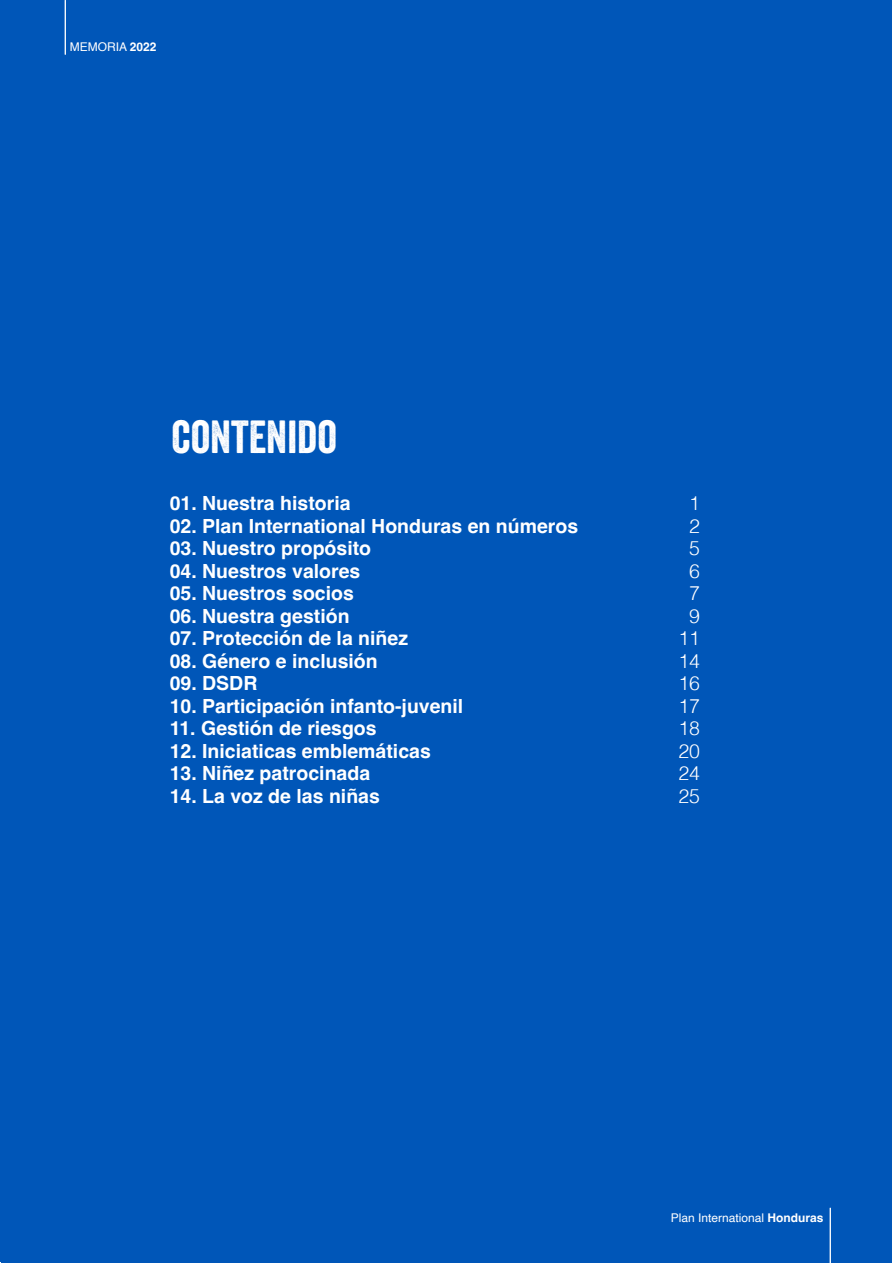
<style>
.page{position:relative;width:893px;height:1263px;background:#0056b8}
.page>*{position:absolute;margin:0;border:0;box-sizing:border-box;transform-origin:0 0}
.t1{font:45px "Veneer";color:#fff}
.t2{font:700 19.5px "Helvetica";color:#fff}
.t3{font:300 19.5px/22.5px "Helvetica";color:#fff;text-align:center}
.t4{font:12px "Helvetica";color:#fff}
.s1{font-weight:700}
</style>
<div class="page">
<hr style="left:65px;top:0;width:1px;height:55px;background:#fff">
<hr style="left:830px;top:1208px;width:1px;height:55px;background:#fff">
<img style="left:892px;top:0;width:1px;height:1263px">
<p class="t4" style="left:70px;top:42px;width:88px">MEMORIA <span class="s1">2022</span></p>
<h1 class="t1" style="left:172px;top:411px;width:166px">CONTENIDO</h1>
<p class="t2" style="left:170px;top:495px;width:182px">01. Nuestra historia</p>
<p class="t2" style="left:170px;top:518px;width:410px">02. Plan International Honduras en números</p>
<p class="t2" style="left:170px;top:540px;width:203px">03. Nuestro propósito</p>
<p class="t2" style="left:170px;top:563px;width:192px">04. Nuestros valores</p>
<p class="t2" style="left:170px;top:585px;width:186px">05. Nuestros socios</p>
<p class="t2" style="left:170px;top:608px;width:181px">06. Nuestra gestión</p>
<p class="t2" style="left:170px;top:630px;width:240px">07. Protección de la niñez</p>
<p class="t2" style="left:170px;top:653px;width:210px">08. Género e inclusión</p>
<p class="t2" style="left:170px;top:675px;width:89px">09. DSDR</p>
<p class="t2" style="left:170px;top:698px;width:295px">10. Participación infanto-juvenil</p>
<p class="t2" style="left:170px;top:720px;width:209px">11. Gestión de riesgos</p>
<p class="t2" style="left:170px;top:743px;width:263px">12. Iniciaticas emblemáticas</p>
<p class="t2" style="left:170px;top:765px;width:202px">13. Niñez patrocinada</p>
<p class="t2" style="left:170px;top:788px;width:212px">14. La voz de las niñas</p>
<p class="t3" style="left:678px;top:494px;width:23px">1<br>2<br>5<br>6<br>7<br>9<br>11<br>14<br>16<br>17<br>18<br>20<br>24<br>25</p>
<p class="t4" style="left:671px;top:1213px;width:154px">Plan International <span class="s1">Honduras</span></p>
</div>
